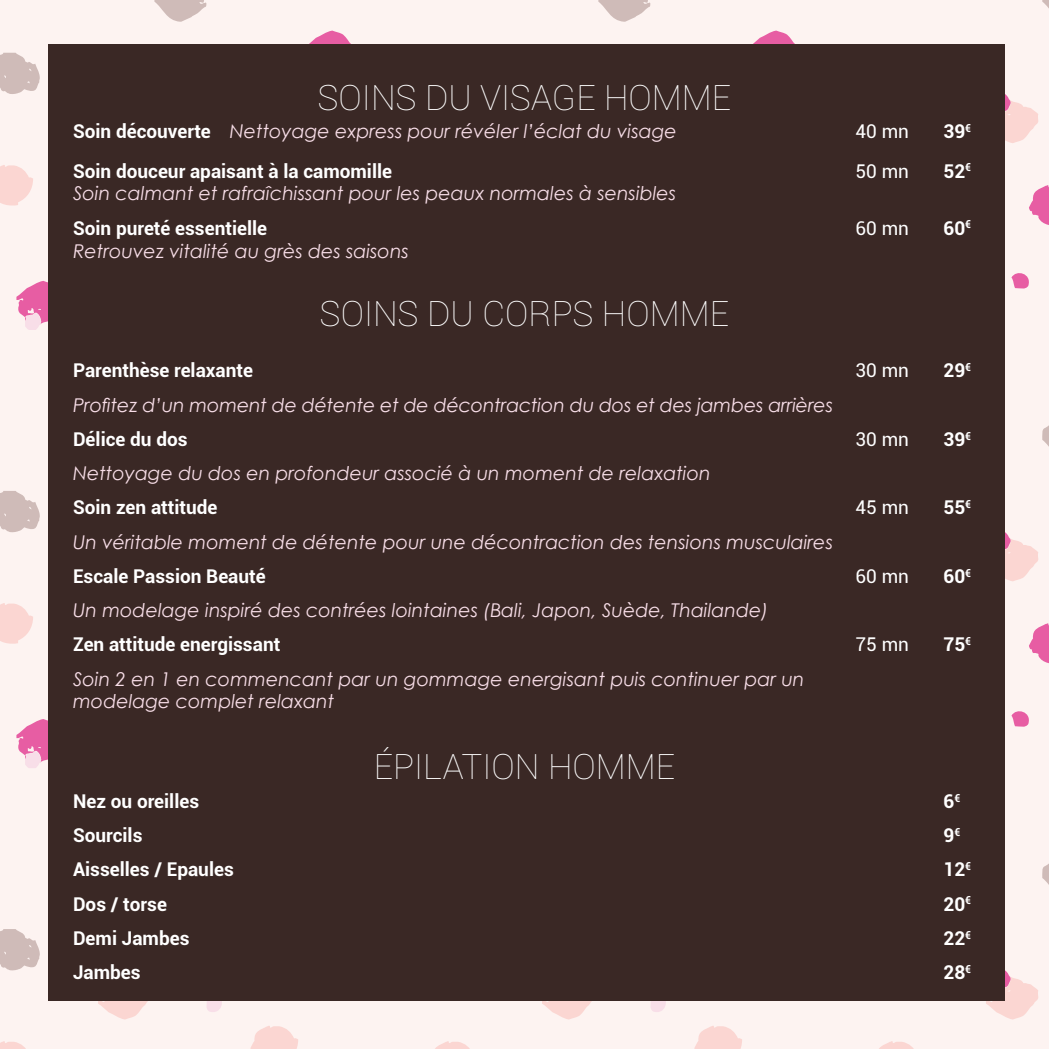
<style>
.page{position:relative;width:1049px;height:1049px;background:#fdf3f1}
.page>*{position:absolute;margin:0;border:0;box-sizing:border-box;transform-origin:0 0}
.t1{font:100 35px "Roboto";color:#fff}
.t2{font:italic 19px/22.5px "Century Gothic";color:#f8dee8}
.t3{font:700 19px "Roboto";color:#fff}
.t4{font:19px "Roboto";color:#fff}
.s1{font-family:"Roboto";font-weight:700;font-style:normal;color:#fff}
</style>
<div class="page">
<svg style="left:694px;top:1026px;width:48px;height:23px"></svg>
<svg style="left:879px;top:1041px;width:35px;height:8px"></svg>
<svg style="left:986px;top:970px;width:52px;height:49px"></svg>
<svg style="left:649px;top:1000px;width:21px;height:12px"></svg>
<svg style="left:1042px;top:863px;width:7px;height:22px"></svg>
<svg style="left:1029px;top:623px;width:20px;height:41px"></svg>
<svg style="left:1011px;top:711px;width:18px;height:16px"></svg>
<svg style="left:1005px;top:532px;width:33px;height:49px"></svg>
<svg style="left:1042px;top:425px;width:7px;height:22px"></svg>
<svg style="left:1029px;top:185px;width:20px;height:40px"></svg>
<svg style="left:1011px;top:273px;width:18px;height:16px"></svg>
<svg style="left:1005px;top:94px;width:33px;height:49px"></svg>
<svg style="left:1042px;top:0;width:7px;height:8px"></svg>
<svg style="left:753px;top:31px;width:42px;height:13px"></svg>
<svg style="left:250px;top:1026px;width:48px;height:23px"></svg>
<svg style="left:435px;top:1041px;width:35px;height:8px"></svg>
<svg style="left:542px;top:1000px;width:52px;height:19px"></svg>
<svg style="left:205px;top:1000px;width:21px;height:12px"></svg>
<svg style="left:598px;top:0;width:53px;height:22px"></svg>
<svg style="left:309px;top:31px;width:42px;height:13px"></svg>
<svg style="left:0;top:1041px;width:26px;height:8px"></svg>
<svg style="left:98px;top:1000px;width:53px;height:19px"></svg>
<svg style="left:0;top:603px;width:33px;height:41px"></svg>
<svg style="left:0;top:929px;width:40px;height:42px"></svg>
<svg style="left:16px;top:719px;width:32px;height:49px"></svg>
<svg style="left:0;top:165px;width:33px;height:41px"></svg>
<svg style="left:0;top:491px;width:40px;height:42px"></svg>
<svg style="left:16px;top:281px;width:32px;height:49px"></svg>
<svg style="left:154px;top:0;width:53px;height:22px"></svg>
<svg style="left:0;top:53px;width:40px;height:41px"></svg>
<div style="left:48px;top:44px;width:957px;height:956px;background:#3a2825"></div>
<h1 class="t1" style="left:318px;top:73px;width:415px">SOINS DU VISAGE HOMME</h1>
<p class="t2" style="left:73px;top:120px;width:605px"><span class="s1">Soin découverte</span> Nettoyage express pour révéler l’éclat du visage</p>
<p class="t4" style="left:855px;top:118px;width:55px">40 mn</p>
<p class="t3" style="left:943px;top:118px;width:29px">39<sup>€</sup></p>
<p class="t3" style="left:73px;top:157px;width:320px">Soin douceur apaisant à la camomille</p>
<p class="t2" style="left:73px;top:182px;width:605px">Soin calmant et rafraîchissant pour les peaux normales à sensibles</p>
<p class="t4" style="left:855px;top:158px;width:55px">50 mn</p>
<p class="t3" style="left:943px;top:157px;width:29px">52<sup>€</sup></p>
<p class="t3" style="left:73px;top:215px;width:196px">Soin pureté essentielle</p>
<p class="t2" style="left:73px;top:239px;width:337px">Retrouvez vitalité au grès des saisons</p>
<h1 class="t1" style="left:320px;top:289px;width:411px">SOINS DU CORPS HOMME</h1>
<p class="t4" style="left:855px;top:215px;width:55px">60 mn</p>
<p class="t3" style="left:943px;top:215px;width:29px">60<sup>€</sup></p>
<p class="t3" style="left:73px;top:357px;width:182px">Parenthèse relaxante</p>
<p class="t4" style="left:855px;top:357px;width:55px">30 mn</p>
<p class="t3" style="left:943px;top:357px;width:29px">29<sup>€</sup></p>
<p class="t2" style="left:73px;top:393px;width:761px">Profitez d’un moment de détente et de décontraction du dos et des jambes arrières</p>
<p class="t3" style="left:73px;top:426px;width:116px">Délice du dos</p>
<p class="t4" style="left:855px;top:426px;width:55px">30 mn</p>
<p class="t3" style="left:943px;top:426px;width:29px">39<sup>€</sup></p>
<p class="t2" style="left:73px;top:462px;width:639px">Nettoyage du dos en profondeur associé à un moment de relaxation</p>
<p class="t3" style="left:73px;top:494px;width:146px">Soin zen attitude</p>
<p class="t4" style="left:855px;top:494px;width:55px">45 mn</p>
<p class="t3" style="left:943px;top:494px;width:29px">55<sup>€</sup></p>
<p class="t2" style="left:73px;top:530px;width:761px">Un véritable moment de détente pour une décontraction des tensions musculaires</p>
<p class="t3" style="left:73px;top:563px;width:194px">Escale Passion Beauté</p>
<p class="t4" style="left:855px;top:563px;width:55px">60 mn</p>
<p class="t3" style="left:943px;top:563px;width:29px">60<sup>€</sup></p>
<p class="t2" style="left:73px;top:599px;width:697px">Un modelage inspiré des contrées lointaines (Bali, Japon, Suède, Thailande)</p>
<p class="t3" style="left:73px;top:631px;width:209px">Zen attitude energissant</p>
<p class="t4" style="left:855px;top:631px;width:55px">75 mn</p>
<p class="t3" style="left:943px;top:631px;width:29px">75<sup>€</sup></p>
<p class="t2" style="left:73px;top:667px;width:733px">Soin 2 en 1 en commencant par un gommage energisant puis continuer par un modelage complet relaxant</p>
<h1 class="t1" style="left:374px;top:742px;width:303px">ÉPILATION HOMME</h1>
<p class="t3" style="left:73px;top:788px;width:128px">Nez ou oreilles</p>
<p class="t3" style="left:943px;top:788px;width:18px">6<sup>€</sup></p>
<p class="t3" style="left:73px;top:822px;width:71px">Sourcils</p>
<p class="t3" style="left:943px;top:822px;width:18px">9<sup>€</sup></p>
<p class="t3" style="left:73px;top:856px;width:162px">Aisselles / Epaules</p>
<p class="t3" style="left:943px;top:856px;width:29px">12<sup>€</sup></p>
<p class="t3" style="left:73px;top:890px;width:95px">Dos / torse</p>
<p class="t3" style="left:943px;top:890px;width:29px">20<sup>€</sup></p>
<p class="t3" style="left:73px;top:925px;width:118px">Demi Jambes</p>
<p class="t3" style="left:943px;top:925px;width:29px">22<sup>€</sup></p>
<p class="t3" style="left:73px;top:959px;width:69px">Jambes</p>
<p class="t3" style="left:943px;top:959px;width:29px">28<sup>€</sup></p>
</div>
